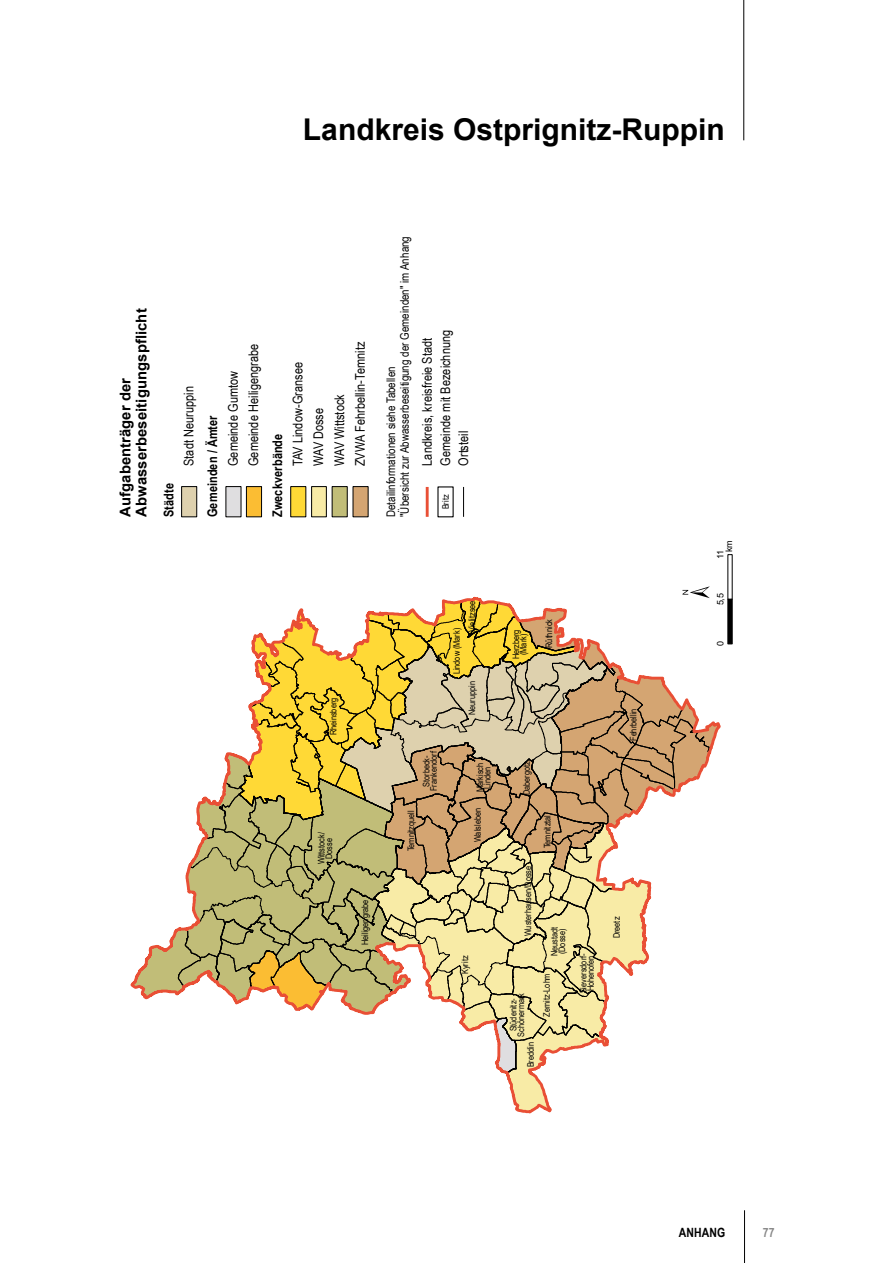
<style>
.page{position:relative;width:893px;height:1263px;background:#fff}
.page>*{position:absolute;margin:0;border:0;box-sizing:border-box;transform-origin:0 0}
.t1{font:700 30px "Arial";color:#000}
.t2{font:700 14.7px/15.9px "Arial";letter-spacing:.005em;color:#000}
.t3{font:13.35px/20.7px "Arial Narrow";letter-spacing:.005em;color:#000}
.t4{font:700 13.35px "Arial Narrow";letter-spacing:.005em;color:#000}
.t5{font:700 12.75px "Arial Narrow";letter-spacing:.01em;color:#000}
.t6{font:700 12.75px "Arial Narrow";color:#878787}
.t7{font:11.85px/13.6px "Arial Narrow";color:#000}
.t8{font:9px/7.5px "Arial Narrow";letter-spacing:-.01em;color:#000;text-align:center}
.t9{font:9px/8.7px "Arial";color:#000}
</style>
<div class="page">
<hr style="left:743px;top:0;width:1px;height:140px;background:#000">
<hr style="left:744px;top:1210px;width:1px;height:53px;background:#000">
<hr style="left:728px;top:599px;width:4px;height:45px;background:#000">
<svg style="left:130px;top:586px;width:591px;height:528px"></svg>
<div style="left:181px;top:486px;width:16px;height:31px;background:#ded1ae;border:1px solid #000"></div>
<div style="left:226px;top:486px;width:15px;height:31px;background:#dfdee0"></div>
<div style="left:246px;top:486px;width:16px;height:31px;background:#fbbd33;border:1px solid #000"></div>
<div style="left:291px;top:486px;width:15px;height:31px;background:#ffd936"></div>
<div style="left:311px;top:486px;width:16px;height:31px;background:#f8eba6;border:1px solid #000"></div>
<div style="left:332px;top:486px;width:15px;height:31px;background:#c1bd78"></div>
<div style="left:353px;top:486px;width:15px;height:31px;background:#d4a572"></div>
<hr style="left:426px;top:487px;width:3px;height:30px;background:#e94f35">
<hr style="left:463px;top:487px;width:1px;height:30px;background:#000">
<h1 class="t1" style="left:303px;top:110px;width:423px">Landkreis Ostprignitz-Ruppin</h1>
<h2 class="t2" style="left:118px;top:517px;width:210px;rotate:-90deg">Aufgabenträger der<br>Abwasserbeseitigungspflicht</h2>
<h3 class="t4" style="left:159px;top:517px;width:35px;rotate:-90deg">Städte</h3>
<h3 class="t3" style="left:178px;top:466px;width:81px;rotate:-90deg">Stadt Neuruppin</h3>
<h3 class="t4" style="left:202px;top:517px;width:103px;rotate:-90deg">Gemeinden / Ämter</h3>
<h3 class="t3" style="left:222px;top:466px;width:124px;rotate:-90deg">Gemeinde Gumtow<br>Gemeinde Heiligengrabe</h3>
<h3 class="t4" style="left:267px;top:517px;width:84px;rotate:-90deg">Zweckverbände</h3>
<h3 class="t3" style="left:287px;top:466px;width:126px;rotate:-90deg">TAV Lindow-Gransee<br>WAV Dosse<br>WAV Wittstock<br>ZVWA Fehrbellin-Temnitz</h3>
<h3 class="t7" style="left:384px;top:517px;width:282px;rotate:-90deg">Detailinformationen siehe Tabellen<br>"Übersicht zur Abwasserbeseitigung der Gemeinden" im Anhang</h3>
<h3 class="t3" style="left:435px;top:466px;width:137px;rotate:-90deg">Gemeinde mit Bezeichnung</h3>
<p class="t8" style="left:441px;top:509px;width:16px;rotate:-90deg">Britz</p>
<h3 class="t3" style="left:416px;top:466px;width:129px;rotate:-90deg">Landkreis, kreisfreie Stadt</h3>
<h3 class="t3" style="left:453px;top:466px;width:36px;rotate:-90deg">Ortsteil</h3>
<p class="t8" style="left:329px;top:735px;width:39px;rotate:-90deg">Rheinsberg</p>
<p class="t8" style="left:317px;top:864px;width:33px;rotate:-90deg">Wittstock/<br>Dosse</p>
<p class="t8" style="left:361px;top:945px;width:47px;rotate:-90deg">Heiligengrabe</p>
<p class="t8" style="left:468px;top:632px;width:33px;rotate:-90deg">Vielitzsee</p>
<p class="t8" style="left:453px;top:674px;width:48px;rotate:-90deg">Lindow (Mark)</p>
<p class="t8" style="left:468px;top:715px;width:35px;rotate:-90deg">Neuruppin</p>
<p class="t8" style="left:512px;top:659px;width:32px;rotate:-90deg">Herzberg (Mark)</p>
<p class="t8" style="left:545px;top:648px;width:30px;rotate:-90deg">Rüthnick</p>
<p class="t8" style="left:422px;top:791px;width:41px;rotate:-90deg">Storbeck-<br>Frankendorf</p>
<p class="t8" style="left:476px;top:792px;width:31px;rotate:-90deg">Märkisch<br>Linden</p>
<p class="t8" style="left:523px;top:795px;width:35px;rotate:-90deg">Dabergotz</p>
<p class="t8" style="left:474px;top:842px;width:35px;rotate:-90deg">Walsleben</p>
<p class="t8" style="left:407px;top:851px;width:42px;rotate:-90deg">Temnitzquell</p>
<p class="t8" style="left:543px;top:848px;width:34px;rotate:-90deg">Temnitztal</p>
<p class="t8" style="left:461px;top:974px;width:20px;rotate:-90deg">Kyritz</p>
<p class="t8" style="left:524px;top:936px;width:72px;rotate:-90deg">Wusterhausen/Dosse</p>
<p class="t8" style="left:509px;top:1036px;width:45px;rotate:-90deg">Stüdenitz-<br>Schönermark</p>
<p class="t8" style="left:526px;top:1067px;width:27px;rotate:-90deg">Breddin</p>
<p class="t8" style="left:550px;top:956px;width:31px;text-align:left;rotate:-90deg">Neustadt (Dosse)</p>
<p class="t8" style="left:543px;top:1016px;width:45px;rotate:-90deg">Zernitz-Lohm</p>
<p class="t8" style="left:579px;top:993px;width:41px;text-align:left;rotate:-90deg">Sieversdorf-<br>Hohenofen</p>
<p class="t8" style="left:629px;top:741px;width:34px;rotate:-90deg">Fehrbellin</p>
<p class="t8" style="left:613px;top:938px;width:23px;rotate:-90deg">Dreetz</p>
<p class="t9" style="left:716px;top:552px;width:13px;text-indent:-7px;rotate:-90deg">11 km</p>
<p class="t9" style="left:716px;top:605px;width:14px;rotate:-90deg">5,5</p>
<p class="t9" style="left:716px;top:646px;width:7px;rotate:-90deg">0</p>
<h3 class="t5" style="left:679px;top:1223px;width:48px">ANHANG</h3>
<h3 class="t6" style="left:763px;top:1223px;width:13px">77</h3>
</div>
